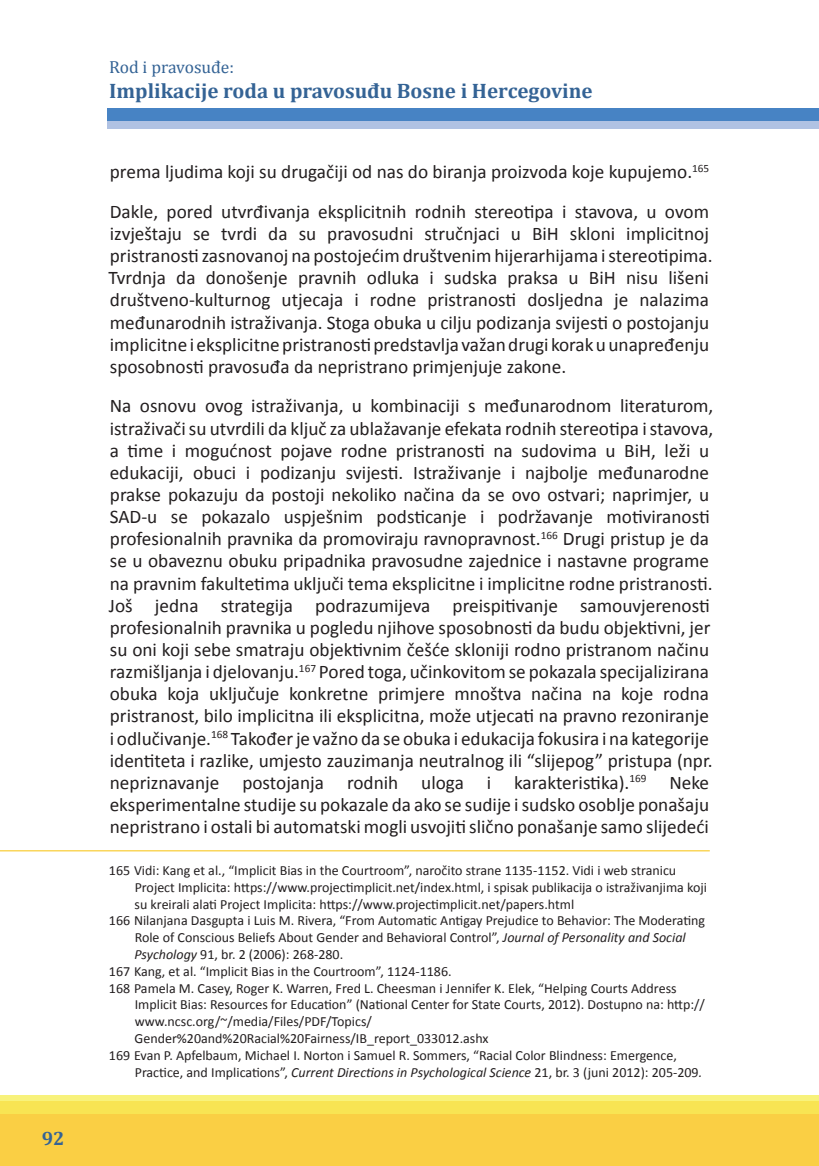
<style>
.page{position:relative;width:819px;height:1166px;background:#fff}
.page>*{position:absolute;margin:0;border:0;box-sizing:border-box;transform-origin:0 0}
.t1{font:700 21px "Cambria";color:#346395}
.t2{font:19.25px/22.2px "Calibri";color:#231f20}
.t3{font:700 19.25px "Cambria";color:#346395}
.t4{font:17.5px "Cambria";color:#346395}
.t5{font:14px "Calibri";color:#231f20}
.s1{font-style:italic}
</style>
<div class="page">
<div style="left:107px;top:108px;width:711px;height:13px;background:#4783c4"></div>
<div style="left:107px;top:121px;width:711px;height:8px;background:#b0c2e3"></div>
<div style="left:0;top:1114px;width:819px;height:52px;background:#facf44"></div>
<div style="left:0;top:1100px;width:819px;height:14px;background:#f8e453"></div>
<div style="left:0;top:1094px;width:819px;height:6px;background:#f8f27b"></div>
<hr style="left:0;top:850px;width:709px;height:1px;background:#fad044">
<p class="t3" style="left:42px;top:1125px;width:24px">92</p>
<p class="t4" style="left:109px;top:57px;width:126px">Rod i pravosuđe:</p>
<p class="t1" style="left:109px;top:76px;width:485px">Implikacije roda u pravosuđu Bosne i Hercegovine</p>
<p class="t2" style="left:110px;top:152px;width:601px;line-height:39.6px">prema ljudima koji su drugačiji od nas do biranja proizvoda koje kupujemo.<sup>165<br></sup>Dakle, pored utvrđivanja eksplicitnih rodnih stereotipa i stavova, u ovom</p>
<p class="t2" style="left:108px;top:223px;width:605px">izvještaju se tvrdi da su pravosudni stručnjaci u BiH skloni implicitnoj pristranosti zasnovanoj na postojećim društvenim hijerarhijama i stereotipima.<br>Tvrdnja da donošenje pravnih odluka i sudska praksa u BiH nisu lišeni društveno-kulturnog utjecaja i rodne pristranosti dosljedna je nalazima međunarodnih istraživanja. Stoga obuka u cilju podizanja svijesti o postojanju implicitne i eksplicitne pristranosti predstavlja važan drugi korak u unapređenju sposobnosti pravosuđa da nepristrano primjenjuje zakone.</p>
<p class="t2" style="left:109px;top:395px;width:606px">Na osnovu ovog istraživanja, u kombinaciji s međunarodnom literaturom, istraživači su utvrdili da ključ za ublažavanje efekata rodnih stereotipa i stavova, a time i mogućnost pojave rodne pristranosti na sudovima u BiH, leži u edukaciji, obuci i podizanju svijesti. Istraživanje i najbolje međunarodne prakse pokazuju da postoji nekoliko načina da se ovo ostvari; naprimjer, u SAD-u se pokazalo uspješnim podsticanje i podržavanje motiviranosti profesionalnih pravnika da promoviraju ravnopravnost.<sup>166</sup> Drugi pristup je da se u obaveznu obuku pripadnika pravosudne zajednice i nastavne programe na pravnim fakultetima uključi tema eksplicitne i implicitne rodne pristranosti.<br>Još jedna strategija podrazumijeva preispitivanje samouvjerenosti profesionalnih pravnika u pogledu njihove sposobnosti da budu objektivni, jer su oni koji sebe smatraju objektivnim češće skloniji rodno pristranom načinu razmišljanja i djelovanju.<sup>167</sup> Pored toga, učinkovitom se pokazala specijalizirana obuka koja uključuje konkretne primjere mnoštva načina na koje rodna pristranost, bilo implicitna ili eksplicitna, može utjecati na pravno rezoniranje i odlučivanje.<sup>168</sup> Također je važno da se obuka i edukacija fokusira i na kategorije identiteta i razlike, umjesto zauzimanja neutralnog ili “slijepog” pristupa (npr. nepriznavanje postojanja rodnih uloga i karakteristika).<sup>169</sup> Neke eksperimentalne studije su pokazale da ako se sudije i sudsko osoblje ponašaju nepristrano i ostali bi automatski mogli usvojiti slično ponašanje samo slijedeći</p>
<p class="t5" style="left:109px;top:861px;width:569px">165 Vidi: Kang et al., “Implicit Bias in the Courtroom”, naročito strane 1135-1152. Vidi i web stranicu</p>
<p class="t5" style="left:135px;top:878px;width:573px">Project Implicita: https://www.projectimplicit.net/index.html, i spisak publikacija o istraživanjima koji</p>
<p class="t5" style="left:135px;top:895px;width:441px">su kreirali alati Project Implicita: https://www.projectimplicit.net/papers.html</p>
<p class="t5" style="left:109px;top:912px;width:597px">166 Nilanjana Dasgupta i Luis M. Rivera, “From Automatic Antigay Prejudice to Behavior: The Moderating</p>
<p class="t5" style="left:135px;top:929px;width:552px">Role of Conscious Beliefs About Gender and Behavioral Control”, <span class="s1">Journal of Personality and Social</span></p>
<p class="t5" style="left:134px;top:945px;width:210px"><span class="s1">Psychology</span> 91, br. 2 (2006): 268-280.</p>
<p class="t5" style="left:109px;top:962px;width:344px">167 Kang, et al. “Implicit Bias in the Courtroom”, 1124-1186.</p>
<p class="t5" style="left:109px;top:979px;width:569px">168 Pamela M. Casey, Roger K. Warren, Fred L. Cheesman i Jennifer K. Elek, “Helping Courts Address</p>
<p class="t5" style="left:135px;top:996px;width:571px">Implicit Bias: Resources for Education” (National Center for State Courts, 2012). Dostupno na: http://</p>
<p class="t5" style="left:135px;top:1013px;width:239px">www.ncsc.org/~/media/Files/PDF/Topics/</p>
<p class="t5" style="left:134px;top:1029px;width:355px">Gender%20and%20Racial%20Fairness/IB_report_033012.ashx</p>
<p class="t5" style="left:109px;top:1046px;width:569px">169 Evan P. Apfelbaum, Michael I. Norton i Samuel R. Sommers, “Racial Color Blindness: Emergence,</p>
<p class="t5" style="left:135px;top:1063px;width:569px">Practice, and Implications”, <span class="s1">Current Directions in Psychological Science</span> 21, br. 3 (juni 2012): 205-209<span class="s1">.</span></p>
</div>
